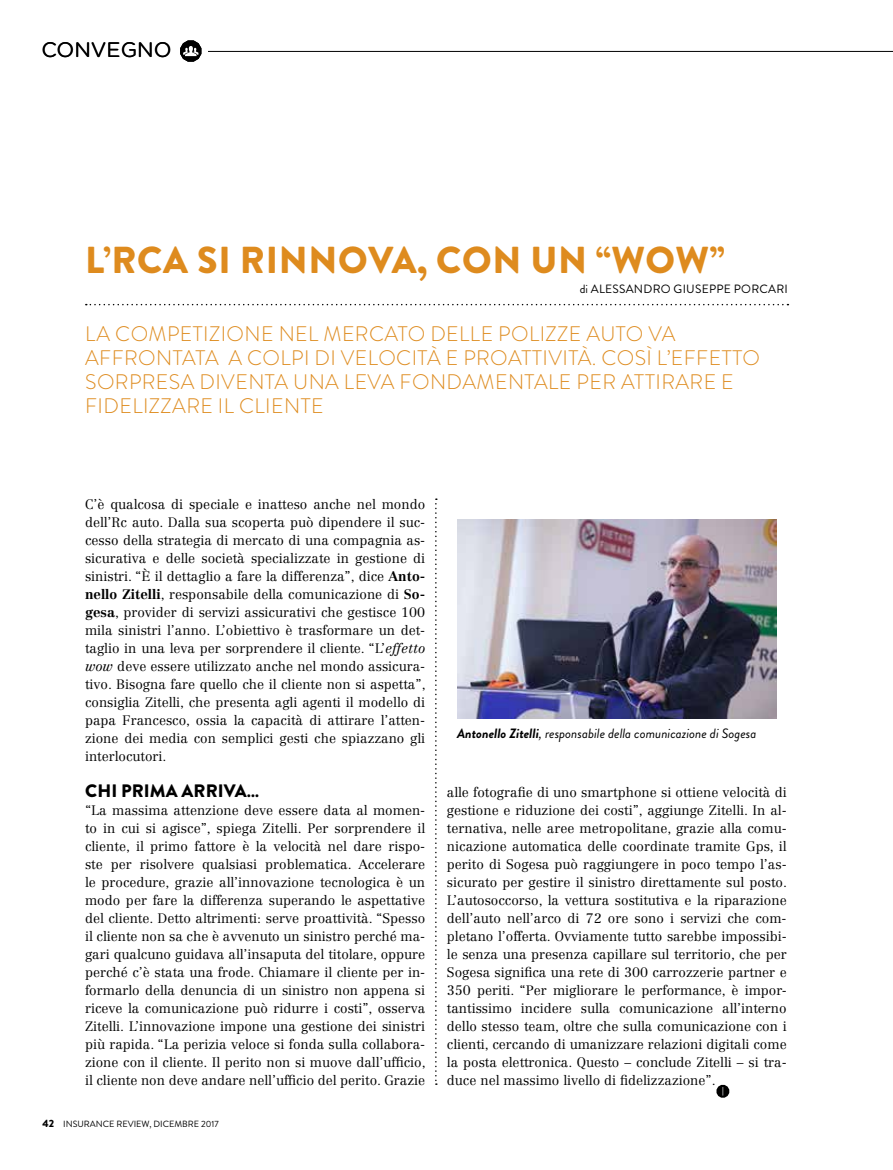
<style>
.page{position:relative;width:893px;height:1170px;background:#fff}
.page>*{position:absolute;margin:0;border:0;box-sizing:border-box;transform-origin:0 0}
.t1{font:900 37.5px "Brandon Grotesque";letter-spacing:.02em;color:#de8b1e}
.t2{font:300 21px/24px "Brandon Grotesque";letter-spacing:.02em;color:#de8b1e}
.t3{font:21px "Gotham Rounded";color:#000}
.t4{font:900 18px "Brandon Grotesque";letter-spacing:.005em;color:#000}
.t5{font:300 13.5px/18px "Centennial LT Std";color:#000;text-align:justify}
.t6{font:italic 13.5px "Brandon Grotesque";color:#000}
.t7{font:12px "Brandon Grotesque";letter-spacing:.02em;color:#000}
.t8{font:9px "Brandon Grotesque";color:#000}
.s1{font-weight:700}
.s2{font-style:italic}
.s3{font-weight:900;font-size:10.5px}
</style>
<div class="page">
<svg style="left:435px;top:498px;width:2px;height:586px"></svg>
<svg style="left:86px;top:304px;width:702px;height:1px"></svg>
<img style="left:457px;top:519px;width:319px;height:199px">
<svg style="left:180px;top:40px;width:21px;height:22px"></svg>
<hr style="left:208px;top:51px;width:685px;height:1px;background:#000">
<svg style="left:716px;top:1084px;width:13px;height:13px"></svg>
<h2 class="t3" style="left:41px;top:35px;width:132px">CONVEGNO</h2>
<h1 class="t1" style="left:85px;top:234px;width:641px">L’RCA SI RINNOVA, CON UN “WOW”</h1>
<p class="t7" style="left:580px;top:281px;width:210px">di ALESSANDRO GIUSEPPE PORCARI</p>
<h2 class="t2" style="left:85px;top:322px;width:676px">LA COMPETIZIONE NEL MERCATO DELLE POLIZZE AUTO VA AFFRONTATA A COLPI DI VELOCITÀ E PROATTIVITÀ. COSÌ L’EFFETTO SORPRESA DIVENTA UNA LEVA FONDAMENTALE PER ATTIRARE E FIDELIZZARE IL CLIENTE</h2>
<p class="t5" style="left:85px;top:495px;width:342px">C’è qualcosa di speciale e inatteso anche nel mondo dell’Rc auto. Dalla sua scoperta può dipendere il suc&shy;cesso della strategia di mercato di una compagnia as&shy;sicurativa e delle società specializzate in gestione di sinistri. “È il dettaglio a fare la differenza”, dice <span class="s1">Anto&shy;nello Zitelli</span>, responsabile della comunicazione di <span class="s1">So&shy;gesa</span>, provider di servizi assicurativi che gestisce 100 mila sinistri l’anno. L’obiettivo è trasformare un det&shy;taglio in una leva per sorprendere il cliente. “L’<span class="s2">effetto wow</span> deve essere utilizzato anche nel mondo assicura&shy;tivo. Bisogna fare quello che il cliente non si aspetta”, consiglia Zitelli, che presenta agli agenti il modello di papa Francesco, ossia la capacità di attirare l’atten&shy;zione dei media con semplici gesti che spiazzano gli interlocutori.</p>
<h3 class="t4" style="left:85px;top:777px;width:175px">CHI PRIMA ARRIVA…</h3>
<p class="t5" style="left:85px;top:801px;width:342px">“La massima attenzione deve essere data al momen&shy;to in cui si agisce”, spiega Zitelli. Per sorprendere il cliente, il primo fattore è la velocità nel dare rispo&shy;ste per risolvere qualsiasi problematica. Accelerare le procedure, grazie all’innovazione tecnologica è un modo per fare la differenza superando le aspettative del cliente. Detto altrimenti: serve proattività. “Spesso il cliente non sa che è avvenuto un sinistro perché ma&shy;gari qualcuno guidava all’insaputa del titolare, oppure perché c’è stata una frode. Chiamare il cliente per in&shy;formarlo della denuncia di un sinistro non appena si riceve la comunicazione può ridurre i costi”, osserva Zitelli. L’innovazione impone una gestione dei sinistri più rapida. “La perizia veloce si fonda sulla collabora&shy;zione con il cliente. Il perito non si muove dall’ufficio, il cliente non deve andare nell’ufficio del perito. Grazie</p>
<p class="t8" style="left:43px;top:1117px;width:178px"><span class="s3">42</span> INSURANCE REVIEW, DICEMBRE 2017</p>
<p class="t6" style="left:457px;top:724px;width:301px"><span class="s1">Antonello Zitelli</span>, responsabile della comunicazione di Sogesa</p>
<p class="t5" style="left:447px;top:783px;width:342px">alle fotografie di uno smartphone si ottiene velocità di gestione e riduzione dei costi”, aggiunge Zitelli. In al&shy;ternativa, nelle aree metropolitane, grazie alla comu&shy;nicazione automatica delle coordinate tramite Gps, il perito di Sogesa può raggiungere in poco tempo l’as&shy;sicurato per gestire il sinistro direttamente sul posto.<br>L’autosoccorso, la vettura sostitutiva e la riparazione dell’auto nell’arco di 72 ore sono i servizi che com&shy;pletano l’offerta. Ovviamente tutto sarebbe impossibi&shy;le senza una presenza capillare sul territorio, che per Sogesa significa una rete di 300 carrozzerie partner e 350 periti. “Per migliorare le performance, è impor&shy;tantissimo incidere sulla comunicazione all’interno dello stesso team, oltre che sulla comunicazione con i clienti, cercando di umanizzare relazioni digitali come la posta elettronica. Questo – conclude Zitelli – si tra&shy;duce nel massimo livello di fidelizzazione”.</p>
</div>
